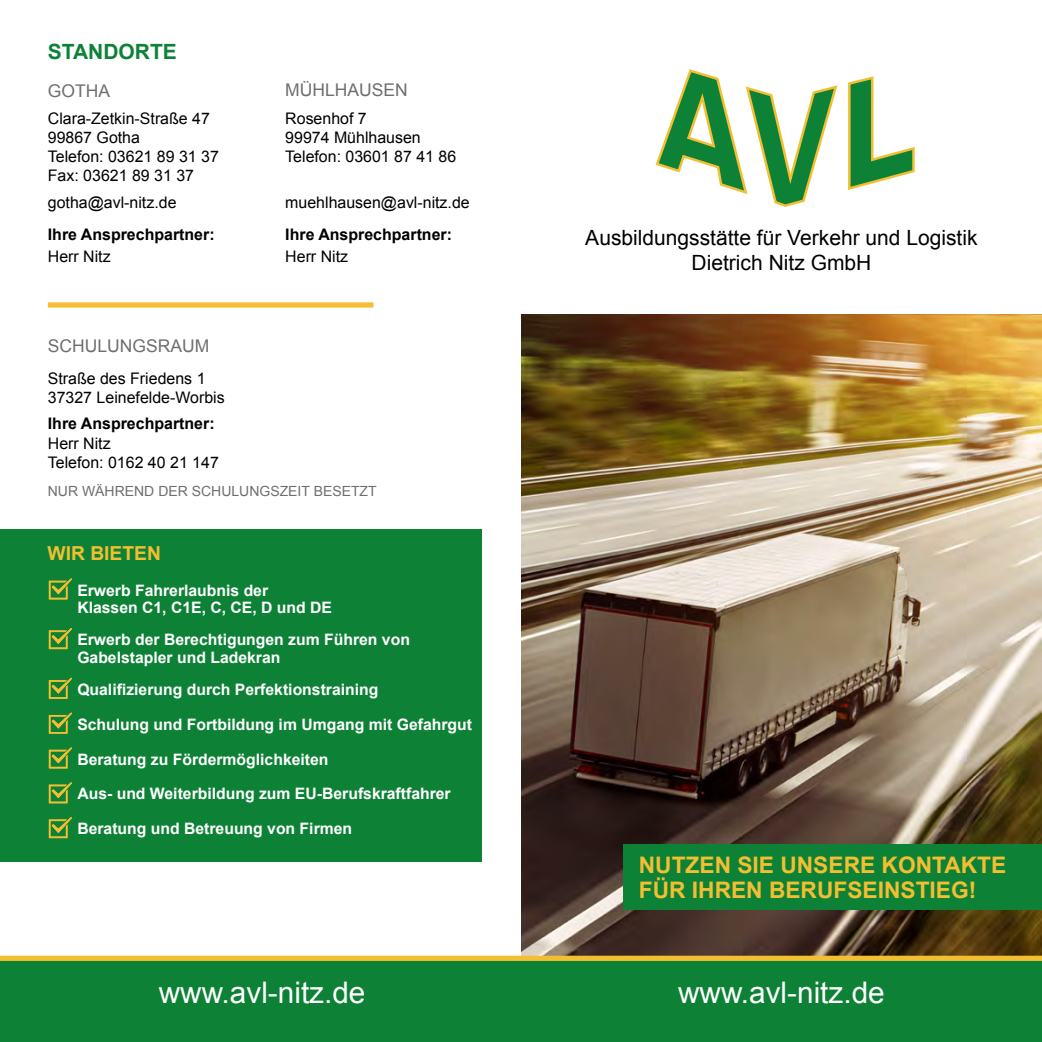
<style>
.page{position:relative;width:1042px;height:1042px;background:#fff}
.page>*{position:absolute;margin:0;border:0;box-sizing:border-box;transform-origin:0 0}
.t1{font:29.75px "Arial";color:#fff}
.t2{font:700 22.75px/24.5px "Arial";color:#f3be31}
.t3{font:21px/25.2px "Arial";color:#000;text-align:center}
.t4{font:700 21px "Arial";color:#0d8236}
.t5{font:700 19.25px "Arial";color:#f3be31}
.t6{font:17.5px "Arial";color:#706f6f}
.t7{font:15.92px/19.1px "Arial";color:#000}
.t8{font:700 15.92px "Arial";color:#000}
.t9{font:700 15.75px/17.5px "Arial";color:#fff}
.t10{font:14px "Arial";color:#706f6f}
</style>
<div class="page">
<img style="left:521px;top:314px;width:521px;height:641px">
<svg style="left:655px;top:69px;width:183px;height:138px"></svg>
<svg style="left:848px;top:76px;width:67px;height:114px"></svg>
<div style="left:0;top:961px;width:1042px;height:81px;background:#0d8236"></div>
<div style="left:0;top:955px;width:1042px;height:6px;background:#f3be31"></div>
<div style="left:48px;top:302px;width:325px;height:6px;background:#f3be31"></div>
<div style="left:0;top:530px;width:482px;height:332px;background:#0d8236"></div>
<svg style="left:49px;top:578px;width:23px;height:21px"></svg>
<svg style="left:49px;top:628px;width:23px;height:21px"></svg>
<svg style="left:49px;top:677px;width:23px;height:22px"></svg>
<svg style="left:49px;top:712px;width:23px;height:21px"></svg>
<svg style="left:49px;top:747px;width:23px;height:21px"></svg>
<svg style="left:49px;top:782px;width:23px;height:21px"></svg>
<svg style="left:49px;top:817px;width:23px;height:21px"></svg>
<div style="left:623px;top:844px;width:419px;height:66px;background:#0d8236"></div>
<h3 class="t4" style="left:48px;top:38px;width:131px">STANDORTE</h3>
<p class="t6" style="left:48px;top:79px;width:64px">GOTHA</p>
<p class="t6" style="left:285px;top:79px;width:124px">MÜHLHAUSEN</p>
<p class="t7" style="left:48px;top:109px;width:172px">Clara-Zetkin-Straße 47<br>99867 Gotha<br>Telefon: 03621 89 31 37<br>Fax: 03621 89 31 37</p>
<p class="t7" style="left:48px;top:193px;width:130px">gotha@avl-nitz.de</p>
<p class="t7" style="left:48px;top:247px;width:64px">Herr Nitz</p>
<p class="t7" style="left:285px;top:247px;width:64px">Herr Nitz</p>
<p class="t7" style="left:285px;top:109px;width:172px">Rosenhof 7<br>99974 Mühlhausen<br>Telefon: 03601 87 41 86</p>
<p class="t7" style="left:285px;top:193px;width:186px">muehlhausen@avl-nitz.de</p>
<p class="t8" style="left:48px;top:224px;width:168px">Ihre Ansprechpartner:</p>
<p class="t8" style="left:285px;top:224px;width:168px">Ihre Ansprechpartner:</p>
<p class="t6" style="left:48px;top:334px;width:163px">SCHULUNGSRAUM</p>
<p class="t7" style="left:48px;top:369px;width:178px">Straße des Friedens 1<br>37327 Leinefelde-Worbis</p>
<p class="t8" style="left:48px;top:413px;width:168px">Ihre Ansprechpartner:</p>
<p class="t7" style="left:48px;top:434px;width:172px">Herr Nitz<br>Telefon: 0162 40 21 147</p>
<p class="t10" style="left:48px;top:482px;width:330px">NUR WÄHREND DER SCHULUNGSZEIT BESETZT</p>
<p class="t5" style="left:48px;top:541px;width:115px">WIR BIETEN</p>
<p class="t9" style="left:77px;top:582px;width:256px">Erwerb Fahrerlaubnis der<br>Klassen C1, C1E, C, CE, D und DE</p>
<p class="t9" style="left:77px;top:631px;width:334px">Erwerb der Berechtigungen zum Führen von<br>Gabelstapler und Ladekran</p>
<p class="t9" style="left:77px;top:681px;width:303px">Qualifizierung durch Perfektionstraining</p>
<p class="t9" style="left:77px;top:716px;width:396px">Schulung und Fortbildung im Umgang mit Gefahrgut</p>
<p class="t9" style="left:77px;top:751px;width:253px">Beratung zu Fördermöglichkeiten</p>
<p class="t9" style="left:77px;top:785px;width:375px">Aus- und Weiterbildung zum EU-Berufskraftfahrer</p>
<p class="t9" style="left:77px;top:820px;width:276px">Beratung und Betreuung von Firmen</p>
<h3 class="t3" style="left:585px;top:225px;width:394px">Ausbildungsstätte für Verkehr und Logistik<br>Dietrich Nitz GmbH</h3>
<h2 class="t2" style="left:639px;top:854px;width:369px">NUTZEN SIE UNSERE KONTAKTE<br>FÜR IHREN BERUFSEINSTIEG!</h2>
<h1 class="t1" style="left:159px;top:973px;width:208px">www.avl-nitz.de</h1>
<h1 class="t1" style="left:678px;top:973px;width:208px">www.avl-nitz.de</h1>
</div>
